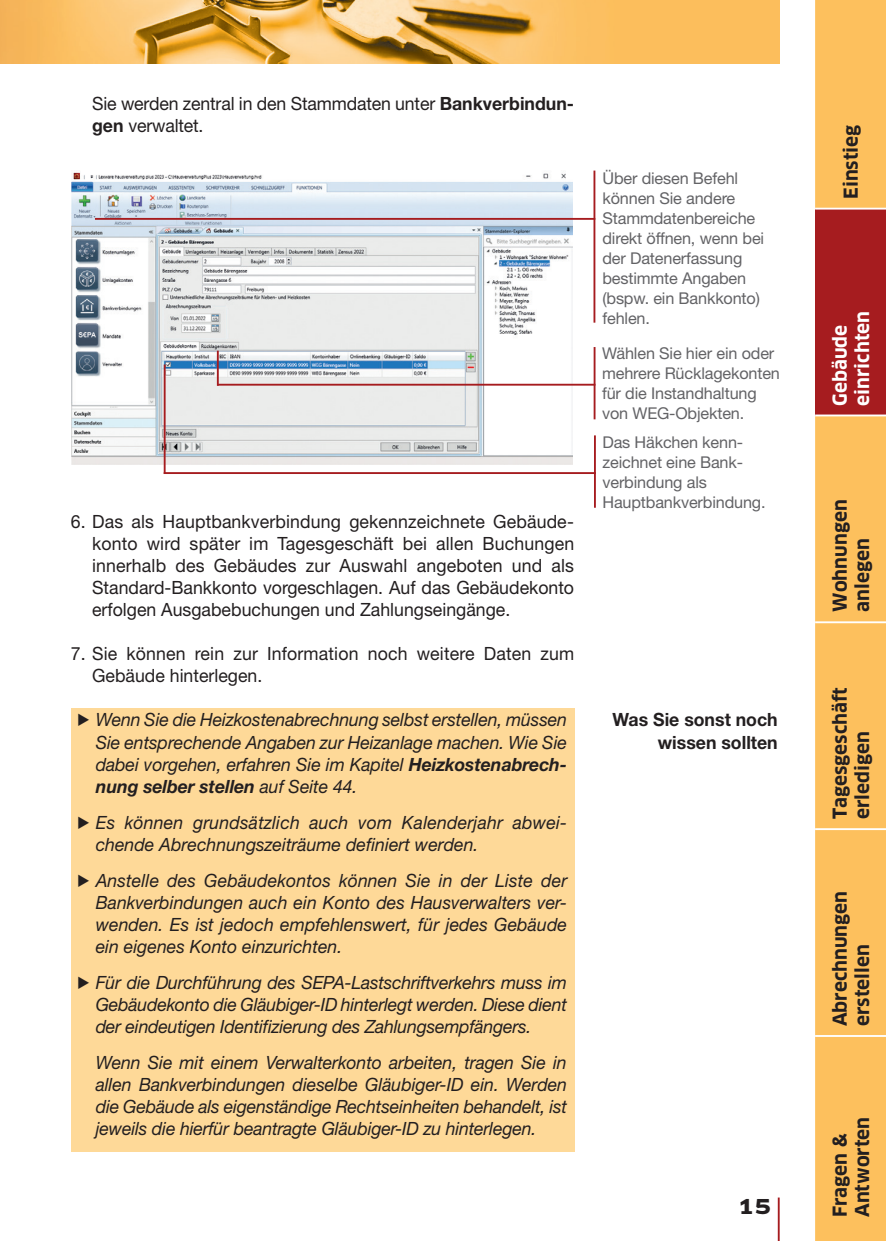
<style>
.page{position:relative;width:886px;height:1241px;background:#fff}
.page>*{position:absolute;margin:0;border:0;box-sizing:border-box;transform-origin:0 0}
.t1{font:700 20px "Clan Pro Extd";color:#231f20}
.t2{font:700 18.75px/22.5px "Clan Pro";color:#231f20}
.t3{font:700 18.75px/22.5px "Clan Pro";color:#fff}
.Copy_Kasten_Tab{font:italic 18.25px/22px "Helvetica Neue LT Std";letter-spacing:-.005em;color:#231f20;text-align:justify}
.Copy_Aufzählung{font:18.25px/22px "Helvetica Neue LT Std";color:#231f20}
.Subline_rechts{font:700 18.25px/22px "Helvetica Neue LT Std";color:#231f20;text-align:right}
.Screen-Text_links{font:16.25px/20px "Helvetica Neue LT Std";letter-spacing:-.01em;color:#636366}
.s1{font-weight:700}
</style>
<div class="page">
<hr style="left:778px;top:1197px;width:2px;height:43px;background:#a61c1f">
<img style="left:0;top:0;width:780px;height:64px">
<div style="left:815px;top:0;width:71px;height:1240px;background:#fdc05d"></div>
<div style="left:815px;top:209px;width:71px;height:206px;background:#a61c1f"></div>
<hr style="left:815px;top:208px;width:71px;height:1px;background:#fff">
<hr style="left:815px;top:414px;width:71px;height:2px;background:#fff">
<hr style="left:815px;top:621px;width:71px;height:2px;background:#fff">
<hr style="left:815px;top:828px;width:71px;height:2px;background:#fff">
<hr style="left:815px;top:1034px;width:71px;height:2px;background:#fff">
<div style="left:71px;top:708px;width:503px;height:443px;background:#fed998"></div>
<img style="left:72px;top:172px;width:501px;height:292px">
<hr style="left:593px;top:170px;width:2px;height:152px;background:#a61c1f">
<hr style="left:95px;top:218px;width:500px;height:2px;background:#a61c1f">
<hr style="left:594px;top:435px;width:2px;height:72px;background:#a61c1f">
<hr style="left:594px;top:347px;width:1px;height:72px;background:#a61c1f">
<hr style="left:164px;top:364px;width:2px;height:110px;background:#a61c1f">
<hr style="left:164px;top:472px;width:432px;height:2px;background:#a61c1f">
<hr style="left:217px;top:384px;width:378px;height:1px;background:#a61c1f">
<hr style="left:217px;top:350px;width:2px;height:36px;background:#a61c1f">
<p class="Copy_Aufzählung" style="left:92px;top:92px;width:483px">Sie werden zentral in den Stammdaten unter <span class="s1">Bankverbindun&shy;gen</span> verwaltet.</p>
<p class="Copy_Aufzählung" style="left:92px;top:510px;width:484px;text-align:justify;text-indent:-21px">6. Das als Hauptbankverbindung gekennzeichnete Gebäude&shy;konto wird später im Tagesgeschäft bei allen Buchungen innerhalb des Gebäudes zur Auswahl angeboten und als Standard-Bankkonto vorgeschlagen. Auf das Gebäudekonto erfolgen Ausgabebuchungen und Zahlungseingänge.</p>
<p class="Copy_Aufzählung" style="left:92px;top:642px;width:484px;text-indent:-21px">7. Sie können rein zur Information noch weitere Daten zum<br>Gebäude hinterlegen.</p>
<p class="Copy_Kasten_Tab" style="left:96px;top:708px;width:473px;text-indent:-21px">◆Wenn Sie die Heizkostenabrechnung selbst erstellen, müssen Sie entsprechende Angaben zur Heizanlage machen. Wie Sie dabei vorgehen, erfahren Sie im Kapitel <span class="s1">Heizkostenabrech&shy;nung selber stellen</span> auf Seite 44.</p>
<p class="Copy_Kasten_Tab" style="left:96px;top:810px;width:473px;text-indent:-21px">◆Es können grundsätzlich auch vom Kalenderjahr abwei&shy;chende Abrechnungszeiträume definiert werden.</p>
<p class="Copy_Kasten_Tab" style="left:96px;top:869px;width:473px;text-indent:-21px">◆Anstelle des Gebäudekontos können Sie in der Liste der Bankverbindungen auch ein Konto des Hausverwalters ver&shy;wenden. Es ist jedoch empfehlenswert, für jedes Gebäude ein eigenes Konto einzurichten.</p>
<p class="Copy_Kasten_Tab" style="left:96px;top:971px;width:473px;text-indent:-21px">◆Für die Durchführung des SEPA-Lastschriftverkehrs muss im Gebäudekonto die Gläubiger-ID hinterlegt werden. Diese dient der eindeutigen Identifizierung des Zahlungsempfängers.</p>
<p class="Copy_Kasten_Tab" style="left:96px;top:1051px;width:473px">Wenn Sie mit einem Verwalterkonto arbeiten, tragen Sie in allen Bankverbindungen dieselbe Gläubiger-ID ein. Werden die Gebäude als eigenständige Rechtseinheiten behandelt, ist jeweils die hierfür beantragte Gläubiger-ID zu hinterlegen.</p>
<p class="Screen-Text_links" style="left:602px;top:167px;width:163px">Über diesen Befehl können Sie andere<br>Stammdatenbereiche direkt öffnen, wenn bei der Datenerfassung bestimmte Angaben (bspw. ein Bankkonto) fehlen.</p>
<p class="Screen-Text_links" style="left:602px;top:343px;width:179px">Wählen Sie hier ein oder mehrere Rücklagekonten für die Instandhaltung von WEG-Objekten.</p>
<p class="Screen-Text_links" style="left:602px;top:431px;width:165px">Das Häkchen kenn&shy;zeichnet eine Bank&shy;verbindung als<br>Hauptbankverbindung.</p>
<p class="Subline_rechts" style="left:612px;top:708px;width:167px">Was Sie sonst noch wissen sollten</p>
<p class="t1" style="left:737px;top:1194px;width:36px">15</p>
<p class="t2" style="left:840px;top:199px;width:76px;rotate:-90deg">Einstieg</p>
<p class="t3" style="left:829px;top:406px;width:96px;rotate:-90deg">Gebäude einrichten</p>
<p class="t2" style="left:829px;top:611px;width:114px;rotate:-90deg">Wohnungen anlegen</p>
<p class="t2" style="left:829px;top:819px;width:133px;rotate:-90deg">Tagesgeschäft erledigen</p>
<p class="t2" style="left:829px;top:1026px;width:137px;rotate:-90deg">Abrechnungen erstellen</p>
<p class="t2" style="left:829px;top:1216px;width:102px;rotate:-90deg">Fragen &amp;<br>Antworten</p>
</div>
